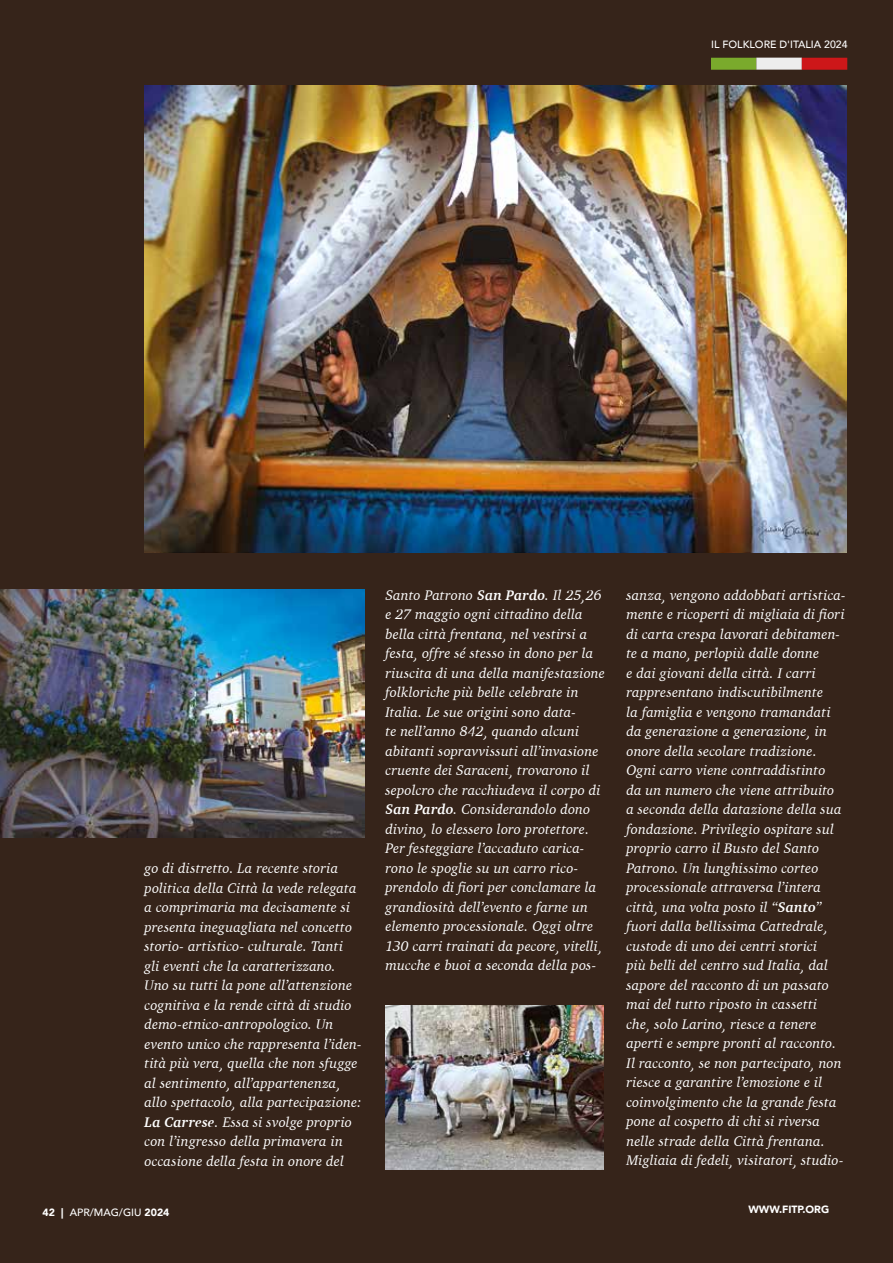
<style>
.page{position:relative;width:893px;height:1263px;background:#36241a}
.page>*{position:absolute;margin:0;border:0;box-sizing:border-box;transform-origin:0 0}
.t1{font:italic 14.25px/19.5px "Charter";letter-spacing:.01em;color:#fff}
.t2{font:500 10.5px "Avenir";color:#fff}
.t3{font:900 10.5px "Avenir";color:#fff}
.s1{font-weight:700}
.s2{font-weight:900}
</style>
<div class="page">
<img style="left:145px;top:85px;width:701px;height:467px">
<img style="left:0;top:590px;width:364px;height:248px">
<img style="left:386px;top:1006px;width:218px;height:163px">
<div style="left:711px;top:58px;width:45px;height:12px;background:#7aaa2c"></div>
<div style="left:756px;top:58px;width:46px;height:12px;background:#ededed"></div>
<div style="left:802px;top:58px;width:45px;height:12px;background:#cd1719"></div>
<p class="t2" style="left:711px;top:35px;width:138px">IL FOLKLORE D'ITALIA 2024</p>
<p class="t1" style="left:145px;top:858px;width:219px">go di distretto. La recente storia politica della Città la vede relegata a comprimaria ma decisamente si presenta ineguagliata nel concetto storio- artistico- culturale. Tanti<br>gli eventi che la caratterizzano.<br>Uno su tutti la pone all’attenzione cognitiva e la rende città di studio demo-etnico-antropologico. Un evento unico che rappresenta l’iden&shy;tità più vera, quella che non sfugge al sentimento, all’appartenenza, allo spettacolo, alla partecipazione:<br><span class="s1">La Carrese</span>. Essa si svolge proprio con l’ingresso della primavera in occasione della festa in onore del</p>
<p class="t1" style="left:386px;top:585px;width:221px">Santo Patrono <span class="s1">San Pardo</span>. Il 25,26 e 27 maggio ogni cittadino della bella città frentana, nel vestirsi a festa, offre sé stesso in dono per la riuscita di una della manifestazione folkloriche più belle celebrate in Italia. Le sue origini sono data-<br>te nell’anno 842, quando alcuni abitanti sopravvissuti all’invasione cruente dei Saraceni, trovarono il sepolcro che racchiudeva il corpo di <span class="s1">San Pardo</span>. Considerandolo dono divino, lo elessero loro protettore.<br>Per festeggiare l’accaduto carica&shy;rono le spoglie su un carro rico&shy;prendolo di fiori per conclamare la grandiosità dell’evento e farne un elemento processionale. Oggi oltre 130 carri trainati da pecore, vitelli, mucche e buoi a seconda della pos-</p>
<p class="t1" style="left:626px;top:585px;width:221px">sanza, vengono addobbati artistica&shy;mente e ricoperti di migliaia di fiori di carta crespa lavorati debitamen&shy;te a mano, perlopiù dalle donne<br>e dai giovani della città. I carri rappresentano indiscutibilmente<br>la famiglia e vengono tramandati da generazione a generazione, in onore della secolare tradizione.<br>Ogni carro viene contraddistinto<br>da un numero che viene attribuito<br>a seconda della datazione della sua fondazione. Privilegio ospitare sul proprio carro il Busto del Santo Patrono. Un lunghissimo corteo processionale attraversa l’intera città, una volta posto il “<span class="s1">Santo</span>” fuori dalla bellissima Cattedrale, custode di uno dei centri storici<br>più belli del centro sud Italia, dal sapore del racconto di un passato mai del tutto riposto in cassetti<br>che, solo Larino, riesce a tenere aperti e sempre pronti al racconto.<br>Il racconto, se non partecipato, non riesce a garantire l’emozione e il coinvolgimento che la grande festa pone al cospetto di chi si riversa nelle strade della Città frentana.<br>Migliaia di fedeli, visitatori, studio-</p>
<p class="t2" style="left:43px;top:1203px;width:128px"><span class="s2">42 |</span> APR/MAG/GIU <span class="s2">2024</span></p>
<p class="t3" style="left:748px;top:1200px;width:82px">WWW.FITP.ORG</p>
</div>
